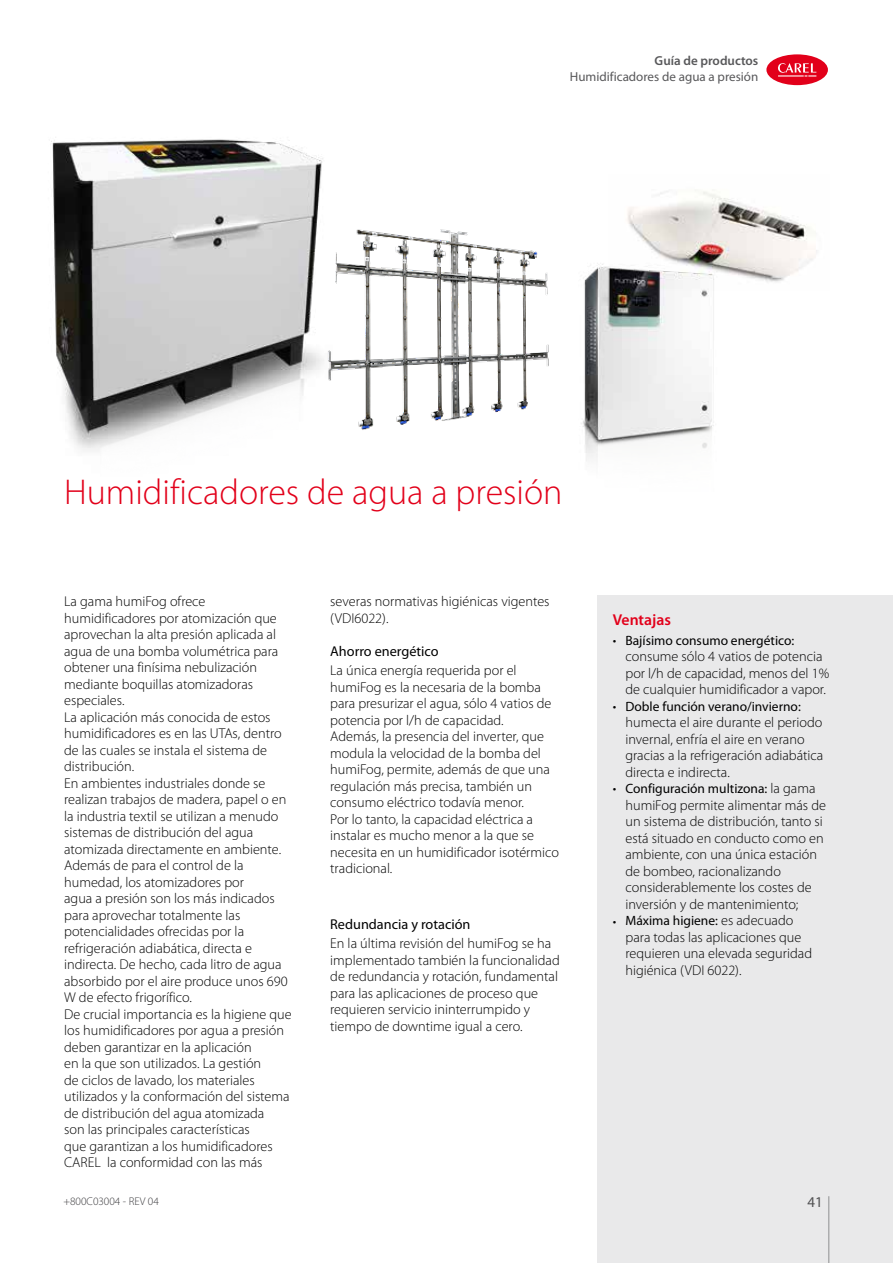
<style>
.page{position:relative;width:893px;height:1263px;background:#fff}
.page>*{position:absolute;margin:0;border:0;box-sizing:border-box;transform-origin:0 0}
.t1{font:300 36px "Myriad Pro";color:#e2001a}
.t2{font:600 15.75px "Myriad Pro";color:#e2001a}
.t3{font:15px "Myriad Pro";color:#58585a}
.t4{font:300 14.25px/16.5px "Myriad Pro";color:#000}
.t5{font:14.25px "Myriad Pro";color:#000}
.t6{font:13.5px "Myriad Pro";color:#000}
.t7{font:13.05px "Myriad Pro";color:#58585a}
.t8{font:600 13.05px "Myriad Pro";color:#58585a}
.t9{font:300 11.25px "Myriad Pro";color:#3e3d40}
.s1{font-weight:300;font-size:14.25px}
</style>
<div class="page">
<div style="left:766px;top:54px;width:62px;height:31px;background:#e2001a;border-radius:50%"></div>
<svg style="left:778px;top:63px;width:38px;height:14px"></svg>
<img style="left:581px;top:263px;width:133px;height:198px">
<img style="left:609px;top:190px;width:208px;height:100px">
<img style="left:51px;top:139px;width:272px;height:312px">
<img style="left:301px;top:192px;width:248px;height:259px">
<div style="left:597px;top:596px;width:296px;height:667px;background:#e9e9ea"></div>
<p class="t8" style="left:655px;top:52px;width:105px">Guía de productos</p>
<p class="t7" style="left:570px;top:68px;width:190px">Humidificadores de agua a presión</p>
<h1 class="t1" style="left:64px;top:470px;width:500px">Humidificadores de agua a presión</h1>
<p class="t4" style="left:64px;top:593px;width:229px">La gama humiFog ofrece humidificadores por atomización que aprovechan la alta presión aplicada al agua de una bomba volumétrica para obtener una finísima nebulización mediante boquillas atomizadoras especiales.<br>La aplicación más conocida de estos humidificadores es en las UTAs, dentro de las cuales se instala el sistema de distribución.<br>En ambientes industriales donde se realizan trabajos de madera, papel o en la industria textil se utilizan a menudo sistemas de distribución del agua atomizada directamente en ambiente.<br>Además de para el control de la humedad, los atomizadores por<br>agua a presión son los más indicados para aprovechar totalmente las potencialidades ofrecidas por la refrigeración adiabática, directa e indirecta. De hecho, cada litro de agua absorbido por el aire produce unos 690<br>W de efecto frigorífico.<br>De crucial importancia es la higiene que los humidificadores por agua a presión deben garantizar en la aplicación<br>en la que son utilizados. La gestión<br>de ciclos de lavado, los materiales utilizados y la conformación del sistema de distribución del agua atomizada<br>son las principales características<br>que garantizan a los humidificadores CAREL la conformidad con las más</p>
<p class="t4" style="left:330px;top:593px;width:221px">severas normativas higiénicas vigentes (VDI6022).</p>
<p class="t5" style="left:330px;top:643px;width:110px">Ahorro energético</p>
<p class="t4" style="left:330px;top:662px;width:230px">La única energía requerida por el humiFog es la necesaria de la bomba para presurizar el agua, sólo 4 vatios de potencia por l/h de capacidad.<br>Además, la presencia del inverter, que modula la velocidad de la bomba del humiFog, permite, además de que una regulación más precisa, también un consumo eléctrico todavía menor.<br>Por lo tanto, la capacidad eléctrica a instalar es mucho menor a la que se necesita en un humidificador isotérmico tradicional.</p>
<p class="t5" style="left:330px;top:916px;width:142px">Redundancia y rotación</p>
<p class="t4" style="left:330px;top:935px;width:231px">En la última revisión del humiFog se ha implementado también la funcionalidad de redundancia y rotación, fundamental para las aplicaciones de proceso que requieren servicio ininterrumpido y tiempo de downtime igual a cero.</p>
<p class="t9" style="left:63px;top:1194px;width:97px">+800C03004 - REV 04</p>
<p class="t2" style="left:613px;top:610px;width:60px">Ventajas</p>
<p class="t6" style="left:613px;top:632px;width:183px"><span class="s1">•</span> Bajísimo consumo energético:</p>
<p class="t4" style="left:625px;top:648px;width:205px">consume sólo 4 vatios de potencia por l/h de capacidad, menos del 1% de cualquier humidificador a vapor.</p>
<p class="t6" style="left:613px;top:698px;width:190px"><span class="s1">•</span> Doble función verano/invierno:</p>
<p class="t4" style="left:625px;top:714px;width:199px">humecta el aire durante el periodo invernal, enfría el aire en verano gracias a la refrigeración adiabática directa e indirecta.</p>
<p class="t6" style="left:613px;top:781px;width:204px"><span class="s1">•</span> Configuración multizona: <span class="s1">la gama</span></p>
<p class="t4" style="left:625px;top:797px;width:202px">humiFog permite alimentar más de un sistema de distribución, tanto si está situado en conducto como en ambiente, con una única estación de bombeo, racionalizando considerablemente los costes de inversión y de mantenimiento;</p>
<p class="t6" style="left:613px;top:913px;width:182px"><span class="s1">•</span> Máxima higiene: <span class="s1">es adecuado</span></p>
<p class="t4" style="left:625px;top:929px;width:188px">para todas las aplicaciones que requieren una elevada seguridad higiénica (VDI 6022).</p>
<p class="t3" style="left:807px;top:1193px;width:17px">41</p>
</div>
